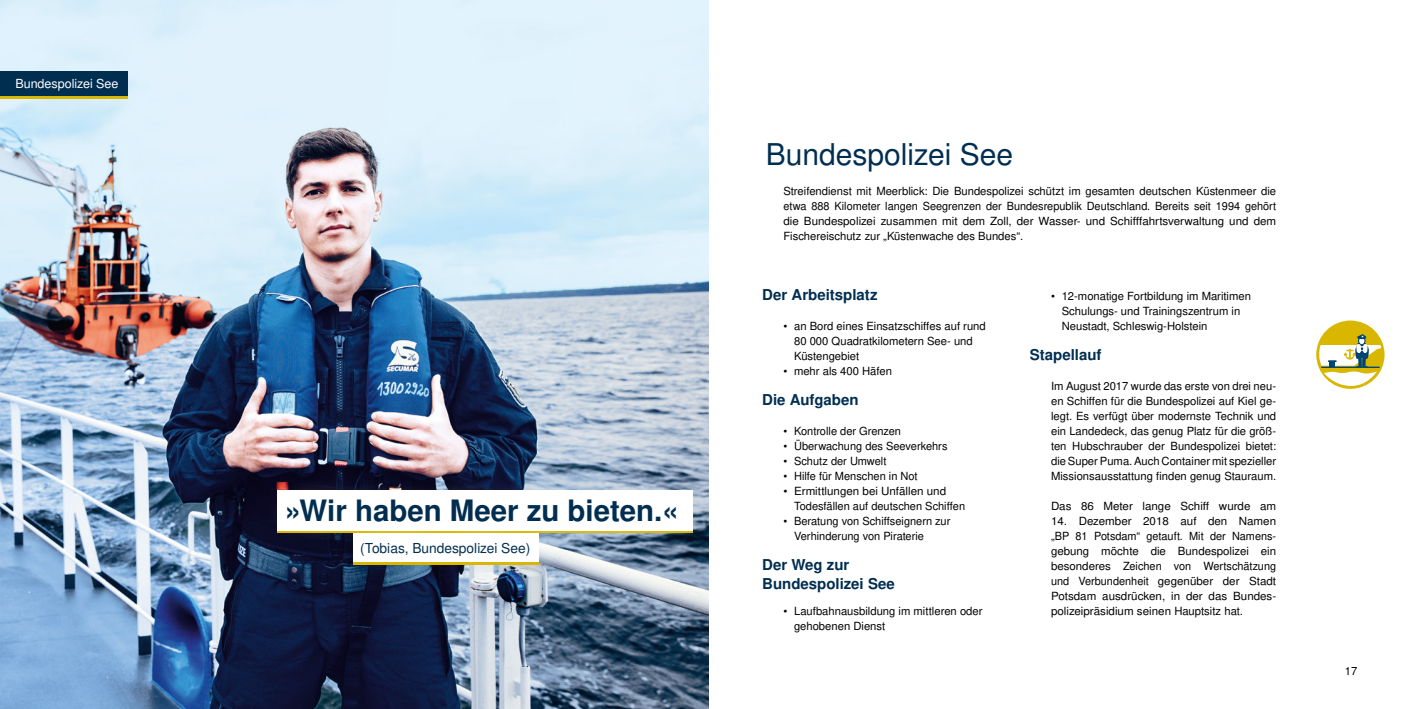
<style>
.page{position:relative;width:1418px;height:709px;background:#fff}
.page>*{position:absolute;margin:0;border:0;box-sizing:border-box;transform-origin:0 0}
.t1{font:30px "Nimbus San L";color:#002e51}
.t2{font:700 29.5px "Nimbus San L";color:#002e51}
.t3{font:700 15px/18.8px "Nimbus San L";color:#002e51}
.t4{font:13.75px "Nimbus San L";color:#002e51}
.t5{font:12.5px "Nimbus San L";color:#fff}
.t6{font:11.25px/15px "Nimbus San L";color:#000}
</style>
<div class="page">
<img style="left:0;top:0;width:709px;height:709px">
<div style="left:0;top:71px;width:127px;height:26px;background:#002e51"></div>
<hr style="left:0;top:96px;width:127px;height:3px;background:#d9b600">
<div style="left:353px;top:506px;width:185px;height:56px;background:#fff"></div>
<hr style="left:353px;top:562px;width:185px;height:3px;background:#d9b600">
<div style="left:265px;top:478px;width:433px;height:66px;background:#fff;opacity:.75"></div>
<div style="left:1316px;top:320px;width:68px;height:69px;background:#d9b600;border-radius:50%"></div>
<svg style="left:1317px;top:334px;width:63px;height:55px"></svg>
<p class="t5" style="left:15px;top:75px;width:105px">Bundespolizei See</p>
<h2 class="t2" style="left:285px;top:489px;width:395px">»Wir haben Meer zu bieten.«</h2>
<p class="t4" style="left:360px;top:538px;width:172px">(Tobias, Bundespolizei See)</p>
<h1 class="t1" style="left:765px;top:133px;width:249px">Bundespolizei See</h1>
<p class="t6" style="left:783px;top:183px;width:494px;text-align:justify">Streifendienst mit Meerblick: Die Bundespolizei schützt im gesamten deutschen Küstenmeer die etwa 888 Kilometer langen Seegrenzen der Bundesrepublik Deutschland. Bereits seit 1994 gehört die Bundespolizei zusammen mit dem Zoll, der Wasser- und Schifffahrtsverwaltung und dem Fischereischutz zur „Küstenwache des Bundes“.</p>
<h3 class="t3" style="left:762px;top:285px;width:117px">Der Arbeitsplatz</h3>
<p class="t6" style="left:794px;top:318px;width:193px;text-indent:-11px">• an Bord eines Einsatzschiffes auf rund<br>80 000 Quadratkilometern See- und<br>Küstengebiet</p>
<p class="t6" style="left:783px;top:363px;width:110px">• mehr als 400 Häfen</p>
<h3 class="t3" style="left:762px;top:390px;width:98px">Die Aufgaben</h3>
<p class="t6" style="left:783px;top:423px;width:119px">• Kontrolle der Grenzen</p>
<p class="t6" style="left:783px;top:438px;width:165px">• Überwachung des Seeverkehrs</p>
<p class="t6" style="left:783px;top:453px;width:104px">• Schutz der Umwelt</p>
<p class="t6" style="left:783px;top:468px;width:136px">• Hilfe für Menschen in Not</p>
<p class="t6" style="left:794px;top:483px;width:173px;text-indent:-11px">• Ermittlungen bei Unfällen und<br>Todesfällen auf deutschen Schiffen</p>
<p class="t6" style="left:794px;top:513px;width:158px;text-indent:-11px">• Beratung von Schiffseignern zur<br>Verhinderung von Piraterie</p>
<h3 class="t3" style="left:762px;top:555px;width:134px">Der Weg zur<br>Bundespolizei See</h3>
<p class="t6" style="left:794px;top:603px;width:190px;text-indent:-11px">• Laufbahnausbildung im mittleren oder gehobenen Dienst</p>
<p class="t6" style="left:1061px;top:288px;width:191px;text-indent:-11px">• 12-monatige Fortbildung im Maritimen<br>Schulungs- und Trainingszentrum in<br>Neustadt, Schleswig-Holstein</p>
<h3 class="t3" style="left:1029px;top:345px;width:73px">Stapellauf</h3>
<p class="t6" style="left:1051px;top:378px;width:227px;text-align:justify">Im August 2017 wurde das erste von drei neu&shy;en Schiffen für die Bundespolizei auf Kiel ge&shy;legt. Es verfügt über modernste Technik und ein Landedeck, das genug Platz für die größ&shy;ten Hubschrauber der Bundespolizei bietet: die Super Puma. Auch Container mit spezieller Missionsausstattung finden genug Stauraum.</p>
<p class="t6" style="left:1051px;top:498px;width:227px">Das 86 Meter lange Schiff wurde am</p>
<p class="t6" style="left:1051px;top:513px;width:227px;text-align:justify">14. Dezember 2018 auf den Namen „BP 81 Potsdam“ getauft. Mit der Namens&shy;gebung möchte die Bundespolizei ein besonderes Zeichen von Wertschätzung und Verbundenheit gegenüber der Stadt Potsdam ausdrücken, in der das Bundes&shy;polizeipräsidium seinen Hauptsitz hat.</p>
<p class="t6" style="left:1344px;top:663px;width:14px">17</p>
</div>
